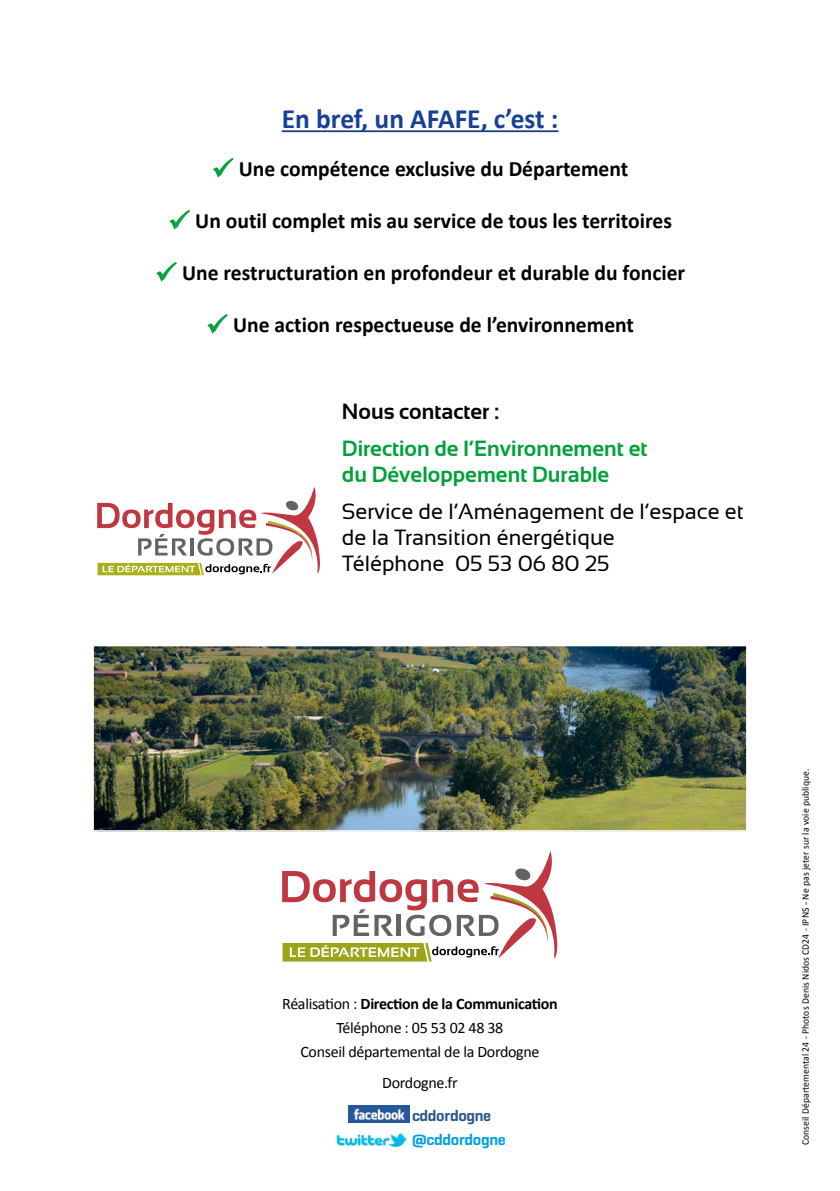
<style>
.page{position:relative;width:840px;height:1191px;background:#fff}
.page>*{position:absolute;margin:0;border:0;box-sizing:border-box;transform-origin:0 0}
.t1{font:700 28px "Calibri";color:#164194}
.t2{font:700 22px "Calibri";color:#000}
.t3{font:22px/26px "Sansation";color:#000}
.t4{font:700 22px/26px "Sansation";color:#00a13a}
.t5{font:700 22px "Sansation";color:#000}
.t6{font:16px/24px "Calibri";letter-spacing:-.02em;color:#000;text-align:center}
.t7{font:600 16px "Geogrotesque";letter-spacing:-.02em;color:#009fe3}
.t8{font:600 16px "Geogrotesque";letter-spacing:-.02em;color:#2a578d}
.t9{font:10px "Calibri";letter-spacing:.01em;color:#000;scale:.96 1}
.s1{color:#00a13a}
.s2{font-weight:700}
.s3{font-family:"Arial";font-size:9.4px}
</style>
<div class="page">
<img style="left:95px;top:647px;width:649px;height:182px">
<div style="left:92px;top:644px;width:655px;height:188px;border:2px solid #fff"></div>
<img style="left:348px;top:1106px;width:61px;height:17px">
<img style="left:334px;top:1132px;width:75px;height:15px">
<svg style="left:282px;top:851px;width:275px;height:110px"></svg>
<svg style="left:97px;top:486px;width:223px;height:89px"></svg>
<hr style="left:281px;top:130px;width:277px;height:2px;background:#164194">
<svg style="left:213px;top:158px;width:21px;height:20px"></svg>
<svg style="left:169px;top:210px;width:21px;height:20px"></svg>
<svg style="left:156px;top:262px;width:21px;height:20px"></svg>
<svg style="left:207px;top:314px;width:21px;height:20px"></svg>
<p class="t1" style="left:281px;top:101px;width:278px">En bref, un AFAFE, c’est :</p>
<p class="t2" style="left:212px;top:155px;width:418px"><span class="s1">✓</span> Une compétence exclusive du Département</p>
<p class="t2" style="left:168px;top:207px;width:505px"><span class="s1">✓</span> Un outil complet mis au service de tous les territoires</p>
<p class="t2" style="left:155px;top:259px;width:531px"><span class="s1">✓</span> Une restructuration en profondeur et durable du foncier</p>
<p class="t2" style="left:206px;top:311px;width:429px"><span class="s1">✓</span> Une action respectueuse de l’environnement</p>
<p class="t5" style="left:342px;top:399px;width:159px">Nous contacter :</p>
<p class="t4" style="left:342px;top:435px;width:307px">Direction de l’Environnement et du Développement Durable</p>
<p class="t3" style="left:342px;top:499px;width:403px">Service de l’Aménagement de l’espace et de la Transition énergétique<br>Téléphone 05 53 06 80 25</p>
<p class="t6" style="left:282px;top:991px;width:277px">Réalisation : <span class="s2">Direction de la Communication<br></span>Téléphone : 05 53 02 48 38<br>Conseil départemental de la Dordogne</p>
<p class="t6" style="left:382px;top:1070px;width:77px">Dordogne.fr</p>
<p class="t8" style="left:412px;top:1105px;width:81px">cddordogne</p>
<p class="t7" style="left:411px;top:1129px;width:96px">@cddordogne</p>
<p class="t9" style="left:798px;top:1145px;width:393px;rotate:-90deg">Conseil Départemental 24 - Photos Denis Nidos CD24 - IPNS <span class="s3">-</span> Ne pas jeter sur la voie publique.</p>
</div>
